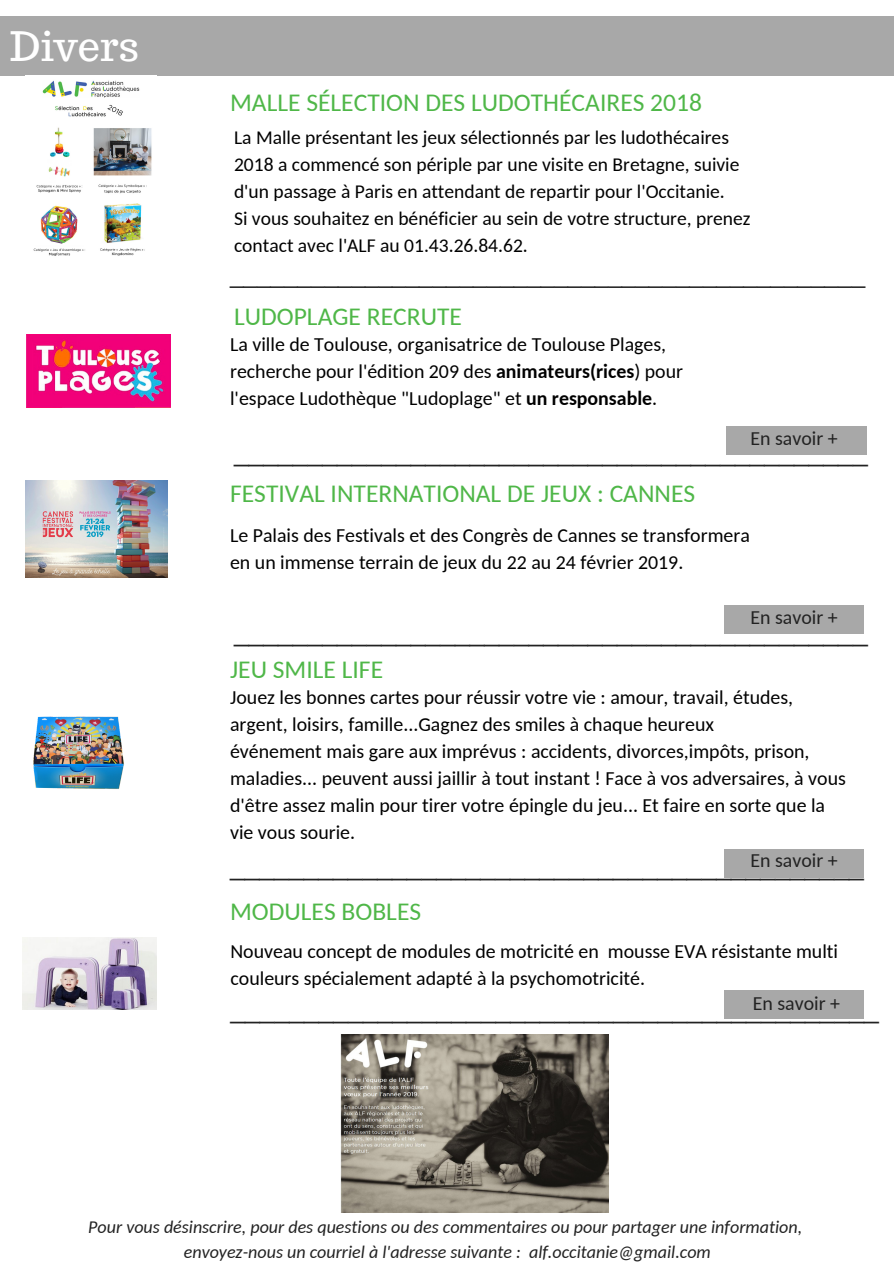
<style>
.page{position:relative;width:894px;height:1264px;background:#fff}
.page>*{position:absolute;margin:0;border:0;box-sizing:border-box;transform-origin:0 0}
.t1{font:39.75px "Trocchi";color:#fff}
.t2{font:26.55px "Arimo";color:#222}
.t3{font:25.5px "Carlito";color:#4fb748}
.t4{font:24.3px "Arimo";color:#222}
.t5{font:19.8px/27px "Carlito";color:#000}
.t6{font:19.8px "Carlito";color:#222}
.t7{font:19.5px/27px "Carlito";color:#000}
.t8{font:italic 18px/24.8px "Carlito";color:#222;text-align:center}
.s1{font-weight:700}
</style>
<div class="page">
<div style="left:0;top:17px;width:893px;height:58px;background:#a8a8a8"></div>
<div style="left:724px;top:606px;width:139px;height:28px;background:#a8a8a8"></div>
<div style="left:726px;top:426px;width:140px;height:28px;background:#a8a8a8"></div>
<img style="left:33px;top:80px;width:119px;height:176px">
<img style="left:340px;top:1034px;width:268px;height:178px">
<img style="left:26px;top:481px;width:141px;height:96px">
<img style="left:27px;top:334px;width:143px;height:74px">
<div style="left:724px;top:849px;width:139px;height:28px;background:#a8a8a8"></div>
<img style="left:33px;top:716px;width:91px;height:73px">
<img style="left:22px;top:937px;width:134px;height:72px">
<div style="left:724px;top:990px;width:139px;height:28px;background:#a8a8a8"></div>
<h1 class="t1" style="left:10px;top:20px;width:130px">Divers</h1>
<p class="t3" style="left:230px;top:92px;width:473px">MALLE SÉLECTION DES LUDOTHÉCAIRES 2018</p>
<p class="t7" style="left:234px;top:126px;width:518px">La Malle présentant les jeux sélectionnés par les ludothécaires 2018 a commencé son périple par une visite en Bretagne, suivie d'un passage à Paris en attendant de repartir pour l'Occitanie.<br>Si vous souhaitez en bénéficier au sein de votre structure, prenez contact avec l'ALF au 01.43.26.84.62.</p>
<p class="t4" style="left:230px;top:261px;width:636px">_______________________________________________</p>
<p class="t3" style="left:234px;top:306px;width:229px">LUDOPLAGE RECRUTE</p>
<p class="t5" style="left:230px;top:332px;width:454px">La ville de Toulouse, organisatrice de Toulouse Plages, recherche pour l'édition 209 des <span class="s1">animateurs(rices</span>) pour l'espace Ludothèque "Ludoplage" et <span class="s1">un responsable</span>.</p>
<p class="t6" style="left:750px;top:430px;width:89px">En savoir +</p>
<h2 class="t2" style="left:234px;top:437px;width:635px">___________________________________________</h2>
<p class="t3" style="left:230px;top:483px;width:466px">FESTIVAL INTERNATIONAL DE JEUX : CANNES</p>
<p class="t5" style="left:230px;top:523px;width:521px">Le Palais des Festivals et des Congrès de Cannes se transformera en un immense terrain de jeux du 22 au 24 février 2019.</p>
<p class="t6" style="left:750px;top:609px;width:89px">En savoir +</p>
<h2 class="t2" style="left:234px;top:616px;width:635px">___________________________________________</h2>
<p class="t3" style="left:230px;top:659px;width:154px">JEU SMILE LIFE</p>
<p class="t5" style="left:230px;top:685px;width:617px">Jouez les bonnes cartes pour réussir votre vie : amour, travail, études, argent, loisirs, famille...Gagnez des smiles à chaque heureux<br>événement mais gare aux imprévus : accidents, divorces,impôts, prison, maladies... peuvent aussi jaillir à tout instant ! Face à vos adversaires, à vous d'être assez malin pour tirer votre épingle du jeu... Et faire en sorte que la vie vous sourie.</p>
<p class="t6" style="left:750px;top:852px;width:89px">En savoir +</p>
<p class="t3" style="left:230px;top:901px;width:192px">MODULES BOBLES</p>
<p class="t5" style="left:230px;top:939px;width:609px">Nouveau concept de modules de motricité en mousse EVA résistante multi couleurs spécialement adapté à la psychomotricité.</p>
<p class="t6" style="left:752px;top:995px;width:89px">En savoir +</p>
<h2 class="t2" style="left:230px;top:851px;width:635px">___________________________________________</h2>
<h2 class="t2" style="left:230px;top:993px;width:649px">____________________________________________</h2>
<p class="t8" style="left:88px;top:1215px;width:715px">Pour vous désinscrire, pour des questions ou des commentaires ou pour partager une information, envoyez-nous un courriel à l'adresse suivante : alf.occitanie@gmail.com</p>
</div>
